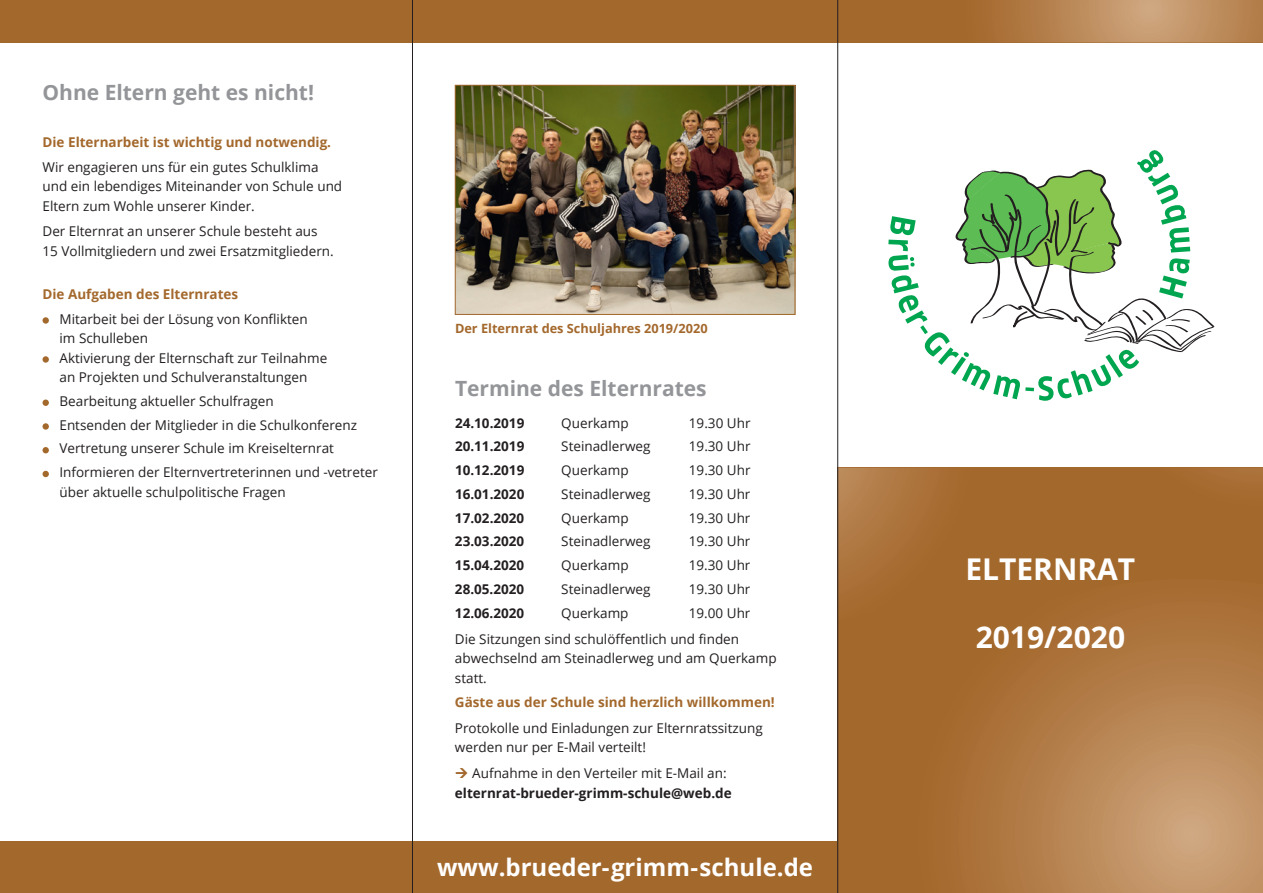
<style>
.page{position:relative;width:1263px;height:893px;background:#fff}
.page>*{position:absolute;margin:0;border:0;box-sizing:border-box;transform-origin:0 0}
.t1{font:700 30px "Open Sans";color:#fff}
.t2{font:700 24px "Open Sans";color:#fff}
.t3{font:700 21px "Open Sans";color:#939598}
.t4{font:13.5px/19.5px "Open Sans";color:#231f20}
.t5{font:700 13.5px "Open Sans";color:#231f20}
.t6{font:700 13.5px "Open Sans";color:#a3682c}
.t7{font:700 12.75px "Open Sans";color:#a3682c}
</style>
<div class="page">
<div style="left:0;top:0;width:1263px;height:43px;background:#a3682c"></div>
<svg style="left:838px;top:0;width:1px;height:43px"></svg>
<svg style="left:995px;top:0;width:268px;height:43px;background:#bc8b5b"></svg>
<svg style="left:888px;top:150px;width:326px;height:251px"></svg>
<div style="left:0;top:842px;width:1263px;height:51px;background:#a3682c"></div>
<div style="left:43px;top:317px;width:6px;height:7px;background:#a3682c;border-radius:50%"></div>
<div style="left:43px;top:356px;width:6px;height:7px;background:#a3682c;border-radius:50%"></div>
<div style="left:43px;top:399px;width:6px;height:7px;background:#a3682c;border-radius:50%"></div>
<div style="left:43px;top:423px;width:6px;height:7px;background:#a3682c;border-radius:50%"></div>
<svg style="left:43px;top:447px;width:6px;height:6px"></svg>
<svg style="left:43px;top:471px;width:6px;height:6px"></svg>
<img style="left:457px;top:87px;width:336px;height:226px">
<div style="left:455px;top:85px;width:340px;height:230px;border:1px solid #a3682c"></div>
<div style="left:838px;top:468px;width:425px;height:425px;background:#a3682c"></div>
<svg style="left:838px;top:605px;width:425px;height:288px"></svg>
<svg style="left:1205px;top:468px;width:58px;height:13px"></svg>
<svg style="left:838px;top:468px;width:199px;height:152px"></svg>
<hr style="left:412px;top:0;width:1px;height:893px;background:#231f20">
<hr style="left:837px;top:0;width:1px;height:893px;background:#231f20">
<h3 class="t3" style="left:43px;top:78px;width:273px">Ohne Eltern geht es nicht!</h3>
<p class="t6" style="left:43px;top:132px;width:290px">Die Elternarbeit ist wichtig und notwendig.</p>
<p class="t4" style="left:43px;top:157px;width:301px">Wir engagieren uns für ein gutes Schulklima und ein lebendiges Miteinander von Schule und<br>Eltern zum Wohle unserer Kinder.</p>
<p class="t4" style="left:43px;top:221px;width:293px">Der Elternrat an unserer Schule besteht aus<br>15 Vollmitgliedern und zwei Ersatzmitgliedern.</p>
<p class="t6" style="left:43px;top:284px;width:197px">Die Aufgaben des Elternrates</p>
<p class="t4" style="left:60px;top:309px;width:269px">Mitarbeit bei der Lösung von Konflikten<br>im Schulleben<br>Aktivierung der Elternschaft zur Teilnahme an Projekten und Schulveranstaltungen</p>
<p class="t4" style="left:60px;top:389px;width:320px;line-height:23.7px">Bearbeitung aktueller Schulfragen<br>Entsenden der Mitglieder in die Schulkonferenz Vertretung unserer Schule im Kreiselternrat Informieren der Elternvertreterinnen und -vetreter</p>
<p class="t4" style="left:60px;top:482px;width:228px">über aktuelle schulpolitische Fragen</p>
<p class="t7" style="left:455px;top:319px;width:254px">Der Elternrat des Schuljahres 2019/2020</p>
<h3 class="t3" style="left:455px;top:374px;width:253px">Termine des Elternrates</h3>
<p class="t5" style="left:455px;top:413px;width:71px">24.10.2019</p>
<p class="t4" style="left:561px;top:413px;width:69px">Querkamp</p>
<p class="t4" style="left:689px;top:413px;width:63px">19.30 Uhr</p>
<p class="t5" style="left:455px;top:437px;width:71px">20.11.2019</p>
<p class="t4" style="left:561px;top:436px;width:91px">Steinadlerweg</p>
<p class="t4" style="left:689px;top:436px;width:63px">19.30 Uhr</p>
<p class="t5" style="left:455px;top:461px;width:71px">10.12.2019</p>
<p class="t4" style="left:561px;top:460px;width:69px">Querkamp</p>
<p class="t4" style="left:689px;top:460px;width:63px">19.30 Uhr</p>
<p class="t5" style="left:455px;top:484px;width:71px">16.01.2020</p>
<p class="t4" style="left:561px;top:484px;width:91px">Steinadlerweg</p>
<p class="t4" style="left:689px;top:484px;width:63px">19.30 Uhr</p>
<p class="t5" style="left:455px;top:508px;width:71px">17.02.2020</p>
<p class="t4" style="left:561px;top:508px;width:69px">Querkamp</p>
<p class="t4" style="left:689px;top:508px;width:63px">19.30 Uhr</p>
<p class="t5" style="left:455px;top:532px;width:71px">23.03.2020</p>
<p class="t4" style="left:561px;top:531px;width:91px">Steinadlerweg</p>
<p class="t4" style="left:689px;top:531px;width:63px">19.30 Uhr</p>
<p class="t5" style="left:455px;top:556px;width:71px">15.04.2020</p>
<p class="t4" style="left:561px;top:555px;width:69px">Querkamp</p>
<p class="t4" style="left:689px;top:555px;width:63px">19.30 Uhr</p>
<p class="t5" style="left:455px;top:579px;width:71px">28.05.2020</p>
<p class="t4" style="left:561px;top:579px;width:91px">Steinadlerweg</p>
<p class="t4" style="left:689px;top:579px;width:63px">19.30 Uhr</p>
<p class="t5" style="left:455px;top:603px;width:71px">12.06.2020</p>
<p class="t4" style="left:561px;top:603px;width:69px">Querkamp</p>
<p class="t4" style="left:455px;top:599px;width:297px;line-height:26px;text-indent:234px">19.00 Uhr<br>Die Sitzungen sind schulöffentlich und finden</p>
<p class="t4" style="left:455px;top:648px;width:323px">abwechselnd am Steinadlerweg und am Querkamp statt.</p>
<p class="t6" style="left:455px;top:692px;width:321px">Gäste aus der Schule sind herzlich willkommen!</p>
<p class="t4" style="left:455px;top:718px;width:309px">Protokolle und Einladungen zur Elternratssitzung werden nur per E-Mail verteilt!</p>
<p class="t4" style="left:472px;top:763px;width:256px">Aufnahme in den Verteiler mit E-Mail an:</p>
<p class="t5" style="left:455px;top:783px;width:278px">elternrat-brueder-grimm-schule@web.de</p>
<h2 class="t2" style="left:437px;top:850px;width:378px">www.brueder-grimm-schule.de</h2>
<h1 class="t1" style="left:965px;top:548px;width:152px">Elternrat</h1>
<h1 class="t1" style="left:976px;top:616px;width:151px">2019/2020</h1>
</div>
